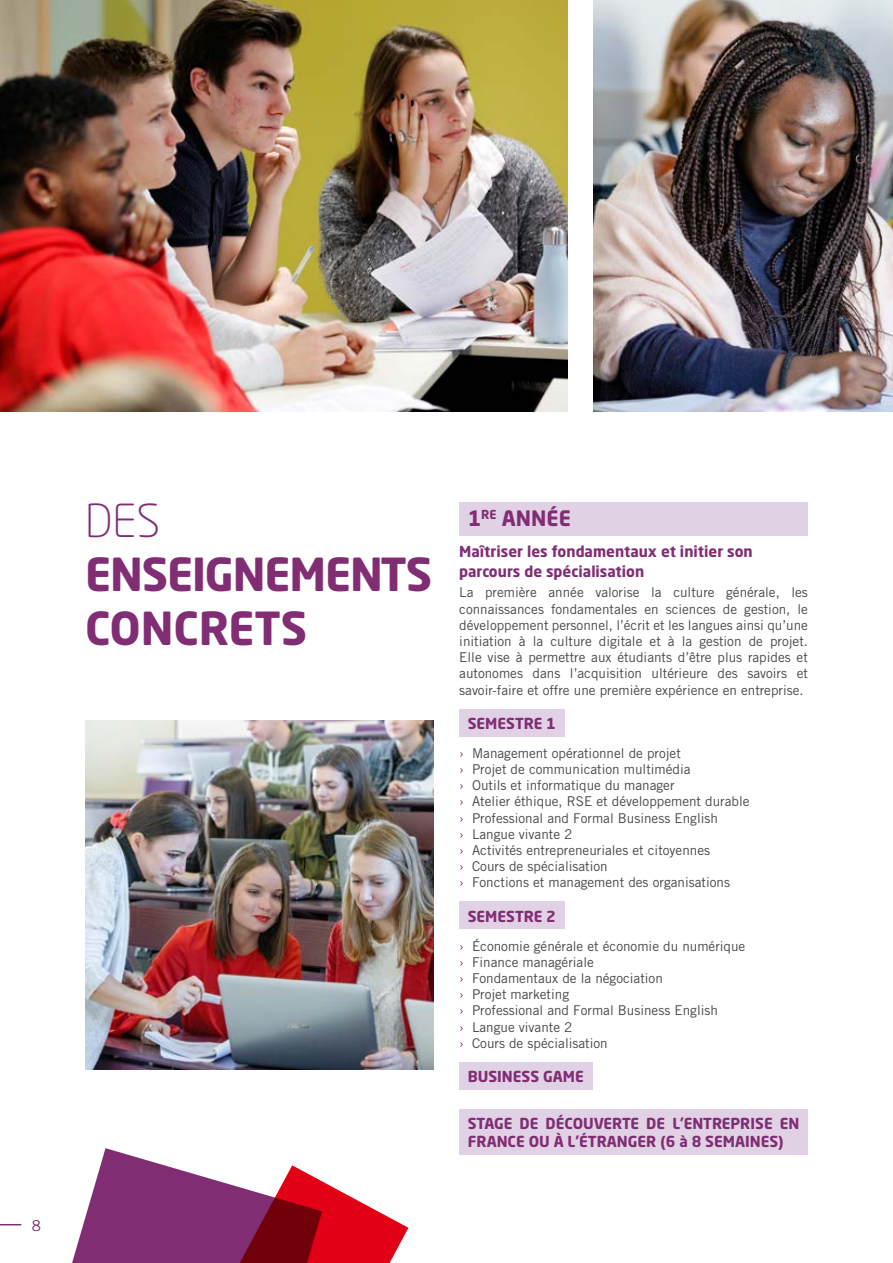
<style>
.page{position:relative;width:893px;height:1263px;background:#fff}
.page>*{position:absolute;margin:0;border:0;box-sizing:border-box;transform-origin:0 0}
.t1{font:700 45px/54px "Neo Sans Std";letter-spacing:-.025em;color:#812d74}
.t2{font:300 45px "Neo Sans Std";color:#812d74}
.t3{font:700 21px "Neo Sans Std";color:#812d74}
.t4{font:700 15px/19.8px "Neo Sans Std";color:#812d74}
.t5{font:15px "Trade Gothic LT Std";color:#812d74}
.t6{font:13.5px/16.2px "Trade Gothic LT Std";color:#474746}
.s1{color:#812d74}
</style>
<div class="page">
<img style="left:0;top:0;width:568px;height:411px">
<img style="left:593px;top:0;width:300px;height:411px">
<img style="left:85px;top:721px;width:349px;height:348px">
<svg style="left:72px;top:1148px;width:336px;height:115px"></svg>
<div style="left:459px;top:502px;width:349px;height:33px;background:#e0d2e4"></div>
<div style="left:459px;top:709px;width:105px;height:27px;background:#e0d2e4"></div>
<div style="left:459px;top:901px;width:105px;height:28px;background:#e0d2e4"></div>
<div style="left:459px;top:1062px;width:133px;height:28px;background:#e0d2e4"></div>
<div style="left:459px;top:1109px;width:349px;height:46px;background:#e0d2e4"></div>
<svg style="left:0;top:1224px;width:21px;height:1px"></svg>
<p class="t5" style="left:32px;top:1217px;width:11px">8</p>
<h1 class="t2" style="left:85px;top:494px;width:77px">DES</h1>
<h1 class="t1" style="left:85px;top:546px;width:349px">ENSEIGNEMENTS<br>CONCRETS</h1>
<h2 class="t3" style="left:468px;top:505px;width:105px">1<sup>RE</sup> ANNÉE</h2>
<p class="t4" style="left:459px;top:541px;width:295px">Maîtriser les fondamentaux et initier son parcours de spécialisation</p>
<p class="t6" style="left:459px;top:584px;width:350px;text-align:justify">La première année valorise la culture générale, les connaissances fondamentales en sciences de gestion, le développement personnel, l’écrit et les langues ainsi qu’une initiation à la culture digitale et à la gestion de projet.<br>Elle vise à permettre aux étudiants d’être plus rapides et autonomes dans l’acquisition ultérieure des savoirs et savoir‑faire et offre une première expérience en entreprise.</p>
<p class="t4" style="left:468px;top:713px;width:90px">SEMESTRE 1</p>
<p class="t6" style="left:459px;top:745px;width:292px"><span class="s1">›</span> Management opérationnel de projet<br><span class="s1">›</span> Projet de communication multimédia<br><span class="s1">›</span> Outils et informatique du manager<br><span class="s1">›</span> Atelier éthique, RSE et développement durable <span class="s1">›</span> Professional and Formal Business English<br><span class="s1">›</span> Langue vivante 2<br><span class="s1">›</span> Activités entrepreneuriales et citoyennes<br><span class="s1">›</span> Cours de spécialisation<br><span class="s1">›</span> Fonctions et management des organisations</p>
<p class="t4" style="left:468px;top:906px;width:90px">SEMESTRE 2</p>
<p class="t6" style="left:459px;top:937px;width:288px"><span class="s1">›</span> Économie générale et économie du numérique <span class="s1">›</span> Finance managériale<br><span class="s1">›</span> Fondamentaux de la négociation<br><span class="s1">›</span> Projet marketing<br><span class="s1">›</span> Professional and Formal Business English<br><span class="s1">›</span> Langue vivante 2<br><span class="s1">›</span> Cours de spécialisation</p>
<p class="t4" style="left:468px;top:1066px;width:118px">BUSINESS GAME</p>
<p class="t4" style="left:468px;top:1114px;width:333px;line-height:18px">STAGE DE DÉCOUVERTE DE L’ENTREPRISE EN<br>FRANCE OU À L’ÉTRANGER (6 à 8 SEMAINES)</p>
</div>
